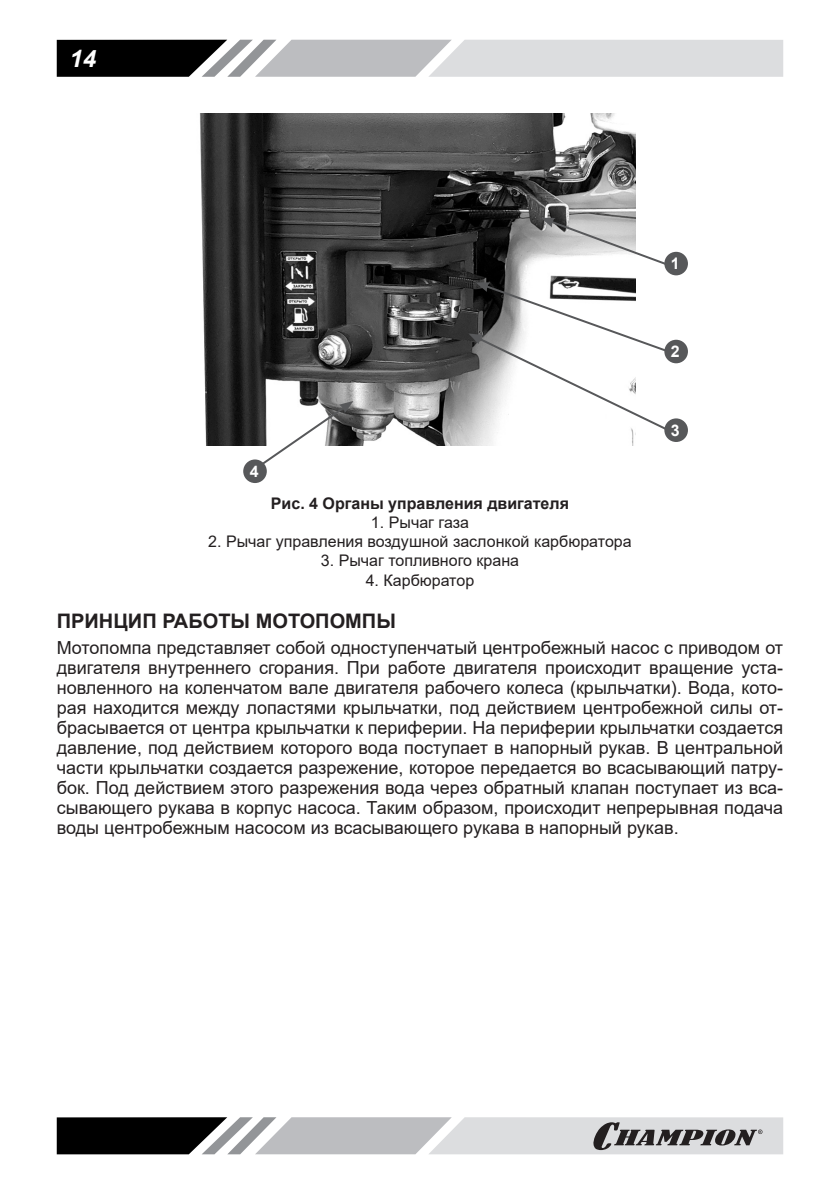
<style>
.page{position:relative;width:840px;height:1191px;background:#fff}
.page>*{position:absolute;margin:0;border:0;box-sizing:border-box;transform-origin:0 0}
.t1{font:italic 700 24px "Arial";color:#fff}
.Заголовок2{font:700 20px "Arial";color:#231f20}
.Текст_основной{font:18px/20px "Arial";color:#231f20;text-align:justify}
.РИСУНОК_список{font:16px "Arial";color:#231f20}
.РИСУНОК{font:700 16px "Arial";color:#231f20}
.Заголовок_1{font:700 16px "Arial";color:#fff}
</style>
<div class="page">
<svg style="left:57px;top:40px;width:725px;height:37px;background:#a7a8a9"></svg>
<svg style="left:57px;top:1117px;width:725px;height:37px;background:#9c9c9e"></svg>
<img style="left:200px;top:113px;width:435px;height:332px">
<svg style="left:540px;top:218px;width:132px;height:51px"></svg>
<svg style="left:468px;top:282px;width:210px;height:154px"></svg>
<div style="left:664px;top:252px;width:23px;height:23px;background:#57585a;border-radius:50%"></div>
<div style="left:664px;top:340px;width:23px;height:23px;background:#57585a;border-radius:50%"></div>
<div style="left:664px;top:418px;width:23px;height:24px;background:#57585a;border-radius:50%"></div>
<svg style="left:249px;top:401px;width:104px;height:67px"></svg>
<div style="left:243px;top:459px;width:24px;height:24px;background:#57585a;border-radius:50%"></div>
<h1 class="t1" style="left:70px;top:42px;width:28px">14</h1>
<p class="Заголовок_1" style="left:250px;top:460px;width:10px">4</p>
<p class="РИСУНОК" style="left:271px;top:492px;width:299px">Рис. 4 Органы управления двигателя</p>
<p class="РИСУНОК_список" style="left:371px;top:511px;width:99px">1. Рычаг газа</p>
<p class="РИСУНОК_список" style="left:208px;top:530px;width:425px">2. Рычаг управления воздушной заслонкой карбюратора</p>
<p class="РИСУНОК_список" style="left:321px;top:549px;width:200px">3. Рычаг топливного крана</p>
<p class="РИСУНОК_список" style="left:365px;top:569px;width:110px">4. Карбюратор</p>
<p class="Заголовок_1" style="left:670px;top:252px;width:10px">1</p>
<p class="Заголовок_1" style="left:670px;top:340px;width:10px">2</p>
<p class="Заголовок_1" style="left:670px;top:419px;width:10px">3</p>
<p class="Заголовок2" style="left:57px;top:607px;width:340px">ПРИНЦИП РАБОТЫ МОТОПОМПЫ</p>
<p class="Текст_основной" style="left:57px;top:637px;width:727px">Мотопомпа представляет собой одноступенчатый центробежный насос с приводом от двигателя внутреннего сгорания. При работе двигателя происходит вращение уста&shy;новленного на коленчатом вале двигателя рабочего колеса (крыльчатки). Вода, кото&shy;рая находится между лопастями крыльчатки, под действием центробежной силы от&shy;брасывается от центра крыльчатки к периферии. На периферии крыльчатки создается давление, под действием которого вода поступает в напорный рукав. В центральной части крыльчатки создается разрежение, которое передается во всасывающий патру&shy;бок. Под действием этого разрежения вода через обратный клапан поступает из вса&shy;сывающего рукава в корпус насоса. Таким образом, происходит непрерывная подача воды центробежным насосом из всасывающего рукава в напорный рукав.</p>
</div>
